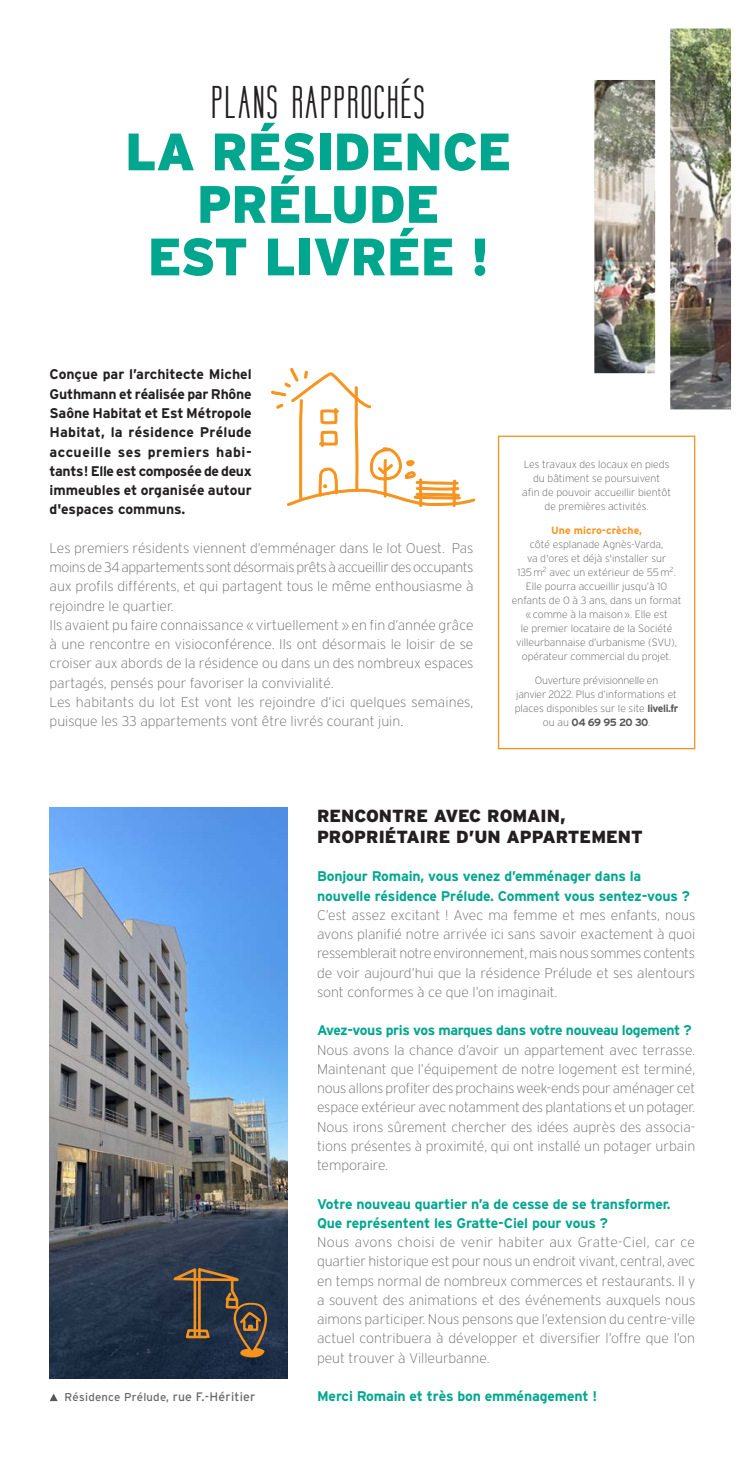
<style>
.page{position:relative;width:745px;height:1474px;background:#fff}
.page>*{position:absolute;margin:0;border:0;box-sizing:border-box;transform-origin:0 0}
.Titre_2{font:900 52.5px/52.5px "Interstate";letter-spacing:-.01em;color:#00a78e;text-align:center}
.Titre_1{font:700 40.25px "Sweetmix 1";letter-spacing:.035em;color:#231f20}
.Body{font:900 17.5px/21px "Interstate";color:#231f20}
.Body-2{font:200 14px/19.2px "Interstate";color:#69696c;text-align:justify}
.Body-3{font:700 14px/19.2px "Interstate";letter-spacing:-.01em;color:#00a78e}
.Body-4{font:700 14px/19.2px "Interstate";color:#231f20;text-align:justify}
.Body-5{font:700 14px "Interstate";letter-spacing:-.03em;color:#00a78e}
.Légende{font:11.38px "Interstate";letter-spacing:.02em;color:#69696c}
.Titre_1-2{font:200 10.5px/14px "Interstate";color:#57585a;text-align:center}
.Titre_1-3{font:700 10.5px "Interstate";letter-spacing:-.06em;color:#57585a}
.s1{color:#3e3e3f}
.s2{font-weight:700;color:#f7931d}
.s3{font-weight:700}
.s4{font-weight:200}
.s5{font-size:12.25px}
</style>
<div class="page">
<svg style="left:50px;top:1393px;width:7px;height:7px"></svg>
<div style="left:497px;top:435px;width:197px;height:314px;border:1px solid #f7931d"></div>
<img style="left:50px;top:807px;width:237px;height:571px">
<svg style="left:172px;top:1265px;width:95px;height:92px;background:#45413f"></svg>
<svg style="left:271px;top:368px;width:203px;height:138px"></svg>
<img style="left:594px;top:28px;width:136px;height:381px">
<p class="Titre_1" style="left:211px;top:78px;width:216px">PLANS RAPPROCHÉS</p>
<p class="Titre_2" style="left:125px;top:125px;width:388px">LA RÉSIDENCE<br>PRÉLUDE<br>EST LIVRÉE !</p>
<p class="Body-4" style="left:50px;top:365px;width:204px">Conçue par l’architecte Michel Guthmann et réalisée par Rhône Saône Habitat et Est Métropole Habitat, la résidence Prélude accueille ses premiers habi&shy;tants ! Elle est composée de deux immeubles et organisée autour d'espaces communs.</p>
<p class="Body-2" style="left:50px;top:538px;width:425px">Les premiers résidents viennent d’emménager dans le lot Ouest. Pas moins de 34 appartements sont désormais prêts à accueillir des occupants aux profils différents, et qui partagent tous le même enthousiasme à rejoindre le quartier.</p>
<p class="Body-2" style="left:50px;top:615px;width:425px">Ils avaient pu faire connaissance « virtuellement » en fin d’année grâce à une rencontre en visioconférence. Ils ont désormais le loisir de se croiser aux abords de la résidence ou dans un des nombreux espaces partagés, pensés pour favoriser la convivialité.</p>
<p class="Body-2" style="left:50px;top:692px;width:425px">Les habitants du lot Est vont les rejoindre d’ici quelques semaines, puisque les 33 appartements vont être livrés courant juin<span class="s1">.</span></p>
<p class="Titre_1-2" style="left:522px;top:457px;width:150px">Les travaux des locaux en pieds du bâtiment se poursuivent<br>afin de pouvoir accueillir bientôt</p>
<p class="Titre_1-2" style="left:544px;top:499px;width:106px">de premières activités.</p>
<p class="Titre_1-2" style="left:511px;top:523px;width:171px"><span class="s2">Une micro-crèche,<br></span>côté esplanade Agnès-Varda,<br>va d'ores et déjà s'installer sur<br>135 m<sup>2</sup> avec un extérieur de 55 m<sup>2</sup>.<br>Elle pourra accueillir jusqu’à 10 enfants de 0 à 3 ans, dans un format « comme à la maison ». Elle est<br>le premier locataire de la Société villeurbannaise d’urbanisme (SVU), opérateur commercial du projet.</p>
<p class="Titre_1-2" style="left:514px;top:673px;width:165px">Ouverture prévisionnelle en<br>janvier 2022. Plus d’informations et places disponibles sur le site <span class="s3">liveli.fr</span></p>
<p class="Titre_1-3" style="left:542px;top:716px;width:109px"><span class="s4">ou au</span> 04 69 95 20 30<span class="s4">.</span></p>
<p class="Body" style="left:317px;top:804px;width:327px">RENCONTRE AVEC ROMAIN,<br>PROPRIÉTAIRE D’UN APPARTEMENT</p>
<p class="Body-3" style="left:317px;top:866px;width:374px">Bonjour Romain, vous venez d’emménager dans la nouvelle résidence Prélude. Comment vous sentez-vous ?</p>
<p class="Body-2" style="left:317px;top:905px;width:379px">C’est assez excitant ! Avec ma femme et mes enfants, nous avons planifié notre arrivée ici sans savoir exactement à quoi ressemblerait notre environnement, mais nous sommes contents de voir aujourd’hui que la résidence Prélude et ses alentours sont conformes à ce que l’on imaginait.</p>
<p class="Body-5" style="left:317px;top:1022px;width:376px">Avez-vous pris vos marques dans votre nouveau logement ?</p>
<p class="Body-2" style="left:317px;top:1040px;width:379px">Nous avons la chance d’avoir un appartement avec terrasse.<br>Maintenant que l’équipement de notre logement est terminé, nous allons profiter des prochains week-ends pour aménager cet espace extérieur avec notamment des plantations et un potager.</p>
<p class="Body-2" style="left:317px;top:1117px;width:379px">Nous irons sûrement chercher des idées auprès des associa&shy;tions présentes à proximité, qui ont installé un potager urbain temporaire.</p>
<p class="Body-3" style="left:317px;top:1193px;width:355px">Votre nouveau quartier n’a de cesse de se transformer.<br>Que représentent les Gratte-Ciel pour vous ?</p>
<p class="Body-2" style="left:317px;top:1232px;width:380px">Nous avons choisi de venir habiter aux Gratte-Ciel, car ce quartier historique est pour nous un endroit vivant, central, avec en temps normal de nombreux commerces et restaurants. Il y a souvent des animations et des événements auxquels nous aimons participer. Nous pensons que l’extension du centre-ville actuel contribuera à développer et diversifier l’offre que l’on peut trouver à Villeurbanne.</p>
<p class="Légende" style="left:64px;top:1390px;width:192px">Résidence Prélude, <span class="s5">rue F.-Héritier</span></p>
<p class="Body-3" style="left:317px;top:1386px;width:281px">Merci Romain et très bon emménagement !</p>
</div>
